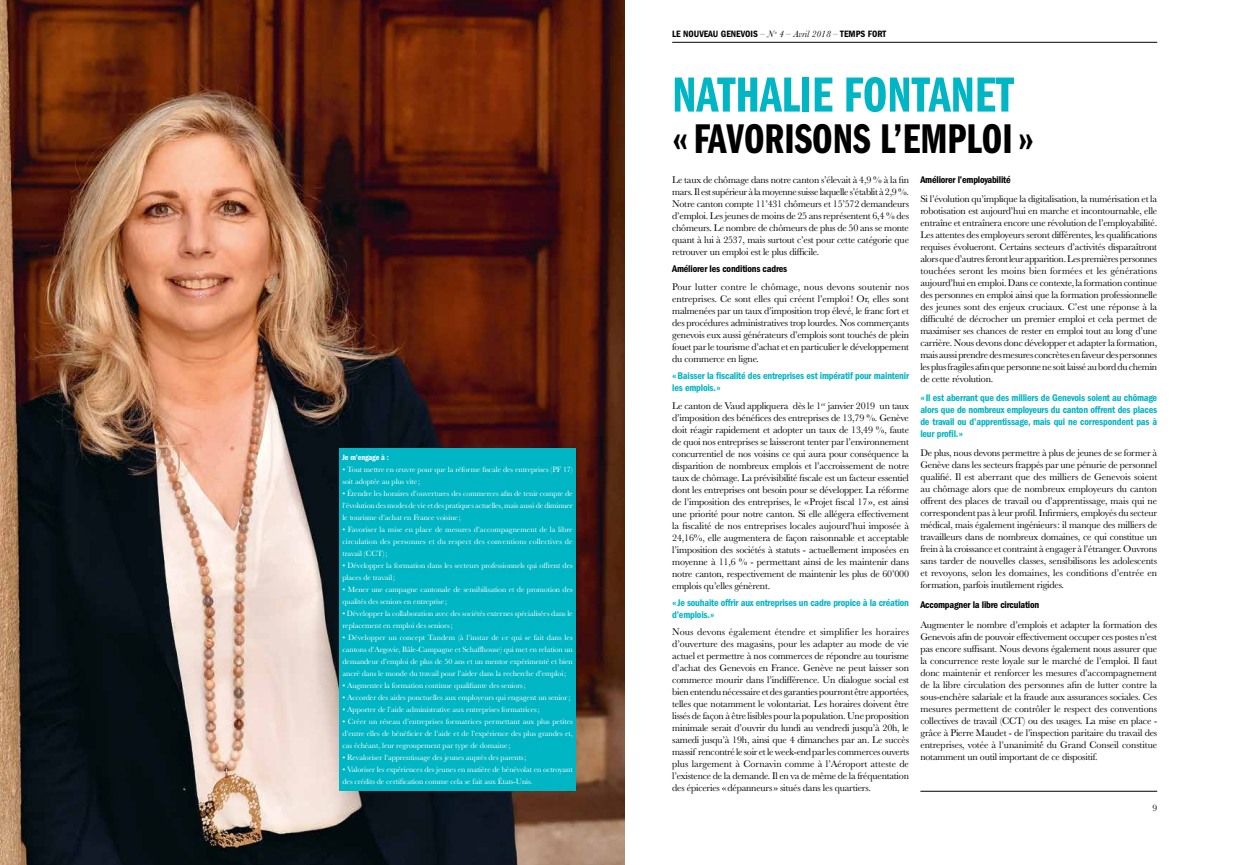
<style>
.page{position:relative;width:1248px;height:865px;background:#fff}
.page>*{position:absolute;margin:0;border:0;box-sizing:border-box;transform-origin:0 0}
.t1{font:51px "ITC Franklin Gothic Std Dm Cp";color:#00b5c4}
.t2{font:43px "ITC Franklin Gothic Std Dm Cp";color:#000}
.t3{font:10px/12px "Baskerville";letter-spacing:-.02em;color:#000;text-align:justify}
.t4{font:10px/12px "ITC Franklin Gothic Std Dm Cd";letter-spacing:-.02em;color:#00b5c4}
.t5{font:10px "ITC Franklin Gothic Std Dm Cd";letter-spacing:-.02em;color:#000}
.t6{font:9.5px "ITC Franklin Gothic Std Dm Cd";color:#000}
.t7{font:9.5px "Baskerville";color:#000}
.t8{font:8px/12px "Baskerville";letter-spacing:-.01em;color:#fff}
.t9{font:8px "ITC Franklin Gothic Std Dm Cd";letter-spacing:-.02em;color:#fff}
.s1{font-family:"Baskerville";font-style:italic}
</style>
<div class="page">
<img style="left:0;top:0;width:624px;height:865px">
<div style="left:339px;top:448px;width:236px;height:343px;background:#00b5c4"></div>
<hr style="left:672px;top:42px;width:485px;height:1px;background:#000">
<hr style="left:920px;top:791px;width:237px;height:1px;background:#000">
<p class="t9" style="left:342px;top:453px;width:48px">Je m’engage à :</p>
<p class="t8" style="left:342px;top:463px;width:232px">• Tout mettre en œuvre pour que la réforme fiscale des entreprises (PF 17) soit adoptée au plus vite;</p>
<p class="t8" style="left:342px;top:487px;width:232px;text-align:justify">• Étendre les horaires d’ouvertures des commerces afin de tenir compte de l’évolution des modes de vie et des pratiques actuelles, mais aussi de diminuer le tourisme d’achat en France voisine;</p>
<p class="t8" style="left:342px;top:523px;width:232px;text-align:justify">• Favoriser la mise en place de mesures d’accompagnement de la libre circulation des personnes et du respect des conventions collectives de travail (CCT);</p>
<p class="t8" style="left:342px;top:559px;width:232px">• Développer la formation dans les secteurs professionnels qui offrent des places de travail;</p>
<p class="t8" style="left:342px;top:583px;width:232px">• Mener une campagne cantonale de sensibilisation et de promotion des qualités des seniors en entreprise;</p>
<p class="t8" style="left:342px;top:607px;width:232px">• Développer la collaboration avec des sociétés externes spécialisées dans le replacement en emploi des seniors;</p>
<p class="t8" style="left:342px;top:631px;width:232px;text-align:justify">• Développer un concept Tandem (à l’instar de ce qui se fait dans les cantons d’Argovie, Bâle-Campagne et Schaffhouse) qui met en relation un demandeur d’emploi de plus de 50 ans et un mentor expérimenté et bien ancré dans le monde du travail pour l’aider dans la recherche d’emploi;</p>
<p class="t8" style="left:342px;top:679px;width:185px">• Augmenter la formation continue qualifiante des seniors;</p>
<p class="t8" style="left:342px;top:691px;width:229px">• Accorder des aides ponctuelles aux employeurs qui engagent un senior;</p>
<p class="t8" style="left:342px;top:703px;width:199px">• Apporter de l’aide administrative aux entreprises formatrices;</p>
<p class="t8" style="left:342px;top:715px;width:232px;text-align:justify">• Créer un réseau d’entreprises formatrices permettant aux plus petites d’entre elles de bénéficier de l’aide et de l’expérience des plus grandes et, cas échéant, leur regroupement par type de domaine;</p>
<p class="t8" style="left:342px;top:751px;width:185px">• Revaloriser l’apprentissage des jeunes auprès des parents;</p>
<p class="t8" style="left:342px;top:763px;width:232px">• Valoriser les expériences des jeunes en matière de bénévolat en octroyant des crédits de certification comme cela se fait aux États-Unis.</p>
<p class="t6" style="left:672px;top:28px;width:215px">LE NOUVEAU GENEVOIS <span class="s1">– N</span><sup>o</sup> <span class="s1">4 – Avril 2018 –</span> TEMPS FORT</p>
<h1 class="t1" style="left:672px;top:67px;width:343px">NATHALIE FONTANET</h1>
<h2 class="t2" style="left:672px;top:115px;width:363px">«FAVORISONS L’EMPLOI»</h2>
<p class="t3" style="left:672px;top:174px;width:238px">Le taux de chômage dans notre canton s’élevait à 4,9 % à la fin mars. Il est supérieur à la moyenne suisse laquelle s’établit à 2,9 %.<br>Notre canton compte 11’431 chômeurs et 15’572 demandeurs d’emploi. Les jeunes de moins de 25 ans représentent 6,4 % des chômeurs. Le nombre de chômeurs de plus de 50 ans se monte quant à lui à 2537, mais surtout c’est pour cette catégorie que retrouver un emploi est le plus difficile.</p>
<p class="t5" style="left:672px;top:263px;width:117px">Améliorer les conditions cadres</p>
<p class="t3" style="left:672px;top:281px;width:238px">Pour lutter contre le chômage, nous devons soutenir nos entreprises. Ce sont elles qui créent l’emploi! Or, elles sont malmenées par un taux d’imposition trop élevé, le franc fort et des procédures administratives trop lourdes. Nos commerçants genevois eux aussi générateurs d’emplois sont touchés de plein fouet par le tourisme d’achat et en particulier le développement du commerce en ligne.</p>
<p class="t4" style="left:672px;top:369px;width:238px">«Baisser la fiscalité des entreprises est impératif pour maintenir les emplois.»</p>
<p class="t3" style="left:672px;top:400px;width:238px">Le canton de Vaud appliquera dès le 1<sup>er</sup> janvier 2019 un taux d’imposition des bénéfices des entreprises de 13,79 %. Genève doit réagir rapidement et adopter un taux de 13,49 %, faute de quoi nos entreprises se laisseront tenter par l’environnement concurrentiel de nos voisins ce qui aura pour conséquence la disparition de nombreux emplois et l’accroissement de notre taux de chômage. La prévisibilité fiscale est un facteur essentiel dont les entreprises ont besoin pour se développer. La réforme de l’imposition des entreprises, le «Projet fiscal 17», est ainsi une priorité pour notre canton. Si elle allégera effectivement la fiscalité de nos entreprises locales aujourd’hui imposée à 24,16%, elle augmentera de façon raisonnable et acceptable l’imposition des sociétés à statuts - actuellement imposées en moyenne à 11,6 % - permettant ainsi de les maintenir dans notre canton, respectivement de maintenir les plus de 60’000 emplois qu’elles génèrent.</p>
<p class="t4" style="left:672px;top:596px;width:238px">«Je souhaite offrir aux entreprises un cadre propice à la création d’emplois.»</p>
<p class="t3" style="left:672px;top:626px;width:238px">Nous devons également étendre et simplifier les horaires d’ouverture des magasins, pour les adapter au mode de vie actuel et permettre à nos commerces de répondre au tourisme d’achat des Genevois en France. Genève ne peut laisser son commerce mourir dans l’indifférence. Un dialogue social est bien entendu nécessaire et des garanties pourront être apportées, telles que notamment le volontariat. Les horaires doivent être lissés de façon à être lisibles pour la population. Une proposition minimale serait d’ouvrir du lundi au vendredi jusqu’à 20h, le samedi jusqu’à 19h, ainsi que 4 dimanches par an. Le succès massif rencontré le soir et le week-end par les commerces ouverts plus largement à Cornavin comme à l’Aéroport atteste de l’existence de la demande. Il en va de même de la fréquentation des épiceries «dépanneurs» situés dans les quartiers.</p>
<p class="t5" style="left:920px;top:173px;width:92px">Améliorer l’employabilité</p>
<p class="t3" style="left:920px;top:192px;width:238px">Si l’évolution qu’implique la digitalisation, la numérisation et la robotisation est aujourd’hui en marche et incontournable, elle entraîne et entraînera encore une révolution de l’employabilité.<br>Les attentes des employeurs seront différentes, les qualifications requises évolueront. Certains secteurs d’activités disparaîtront alors que d’autres feront leur apparition. Les premières personnes touchées seront les moins bien formées et les générations aujourd’hui en emploi. Dans ce contexte, la formation continue des personnes en emploi ainsi que la formation professionnelle des jeunes sont des enjeux cruciaux. C’est une réponse à la difficulté de décrocher un premier emploi et cela permet de maximiser ses chances de rester en emploi tout au long d’une carrière. Nous devons donc développer et adapter la formation, mais aussi prendre des mesures concrètes en faveur des personnes les plus fragiles afin que personne ne soit laissé au bord du chemin de cette révolution.</p>
<p class="t4" style="left:920px;top:391px;width:238px;text-align:justify">«Il est aberrant que des milliers de Genevois soient au chômage alors que de nombreux employeurs du canton offrent des places de travail ou d’apprentissage, mais qui ne correspondent pas à leur profil.»</p>
<p class="t3" style="left:920px;top:446px;width:238px">De plus, nous devons permettre à plus de jeunes de se former à Genève dans les secteurs frappés par une pénurie de personnel qualifié. Il est aberrant que des milliers de Genevois soient au chômage alors que de nombreux employeurs du canton offrent des places de travail ou d’apprentissage, mais qui ne correspondent pas à leur profil. Infirmiers, employés du secteur médical, mais également ingénieurs: il manque des milliers de travailleurs dans de nombreux domaines, ce qui constitue un frein à la croissance et contraint à engager à l’étranger. Ouvrons sans tarder de nouvelles classes, sensibilisons les adolescents et revoyons, selon les domaines, les conditions d’entrée en formation, parfois inutilement rigides.</p>
<p class="t5" style="left:920px;top:598px;width:120px">Accompagner la libre circulation</p>
<p class="t3" style="left:920px;top:618px;width:238px">Augmenter le nombre d’emplois et adapter la formation des Genevois afin de pouvoir effectivement occuper ces postes n’est pas encore suffisant. Nous devons également nous assurer que la concurrence reste loyale sur le marché de l’emploi. Il faut donc maintenir et renforcer les mesures d’accompagnement de la libre circulation des personnes afin de lutter contre la sous-enchère salariale et la fraude aux assurances sociales. Ces mesures permettent de contrôler le respect des conventions collectives de travail (CCT) ou des usages. La mise en place - grâce à Pierre Maudet - de l’inspection paritaire du travail des entreprises, votée à l’unanimité́du Grand Conseil constitue notamment un outil important de ce dispositif.</p>
<p class="t7" style="left:1152px;top:801px;width:6px">9</p>
</div>
